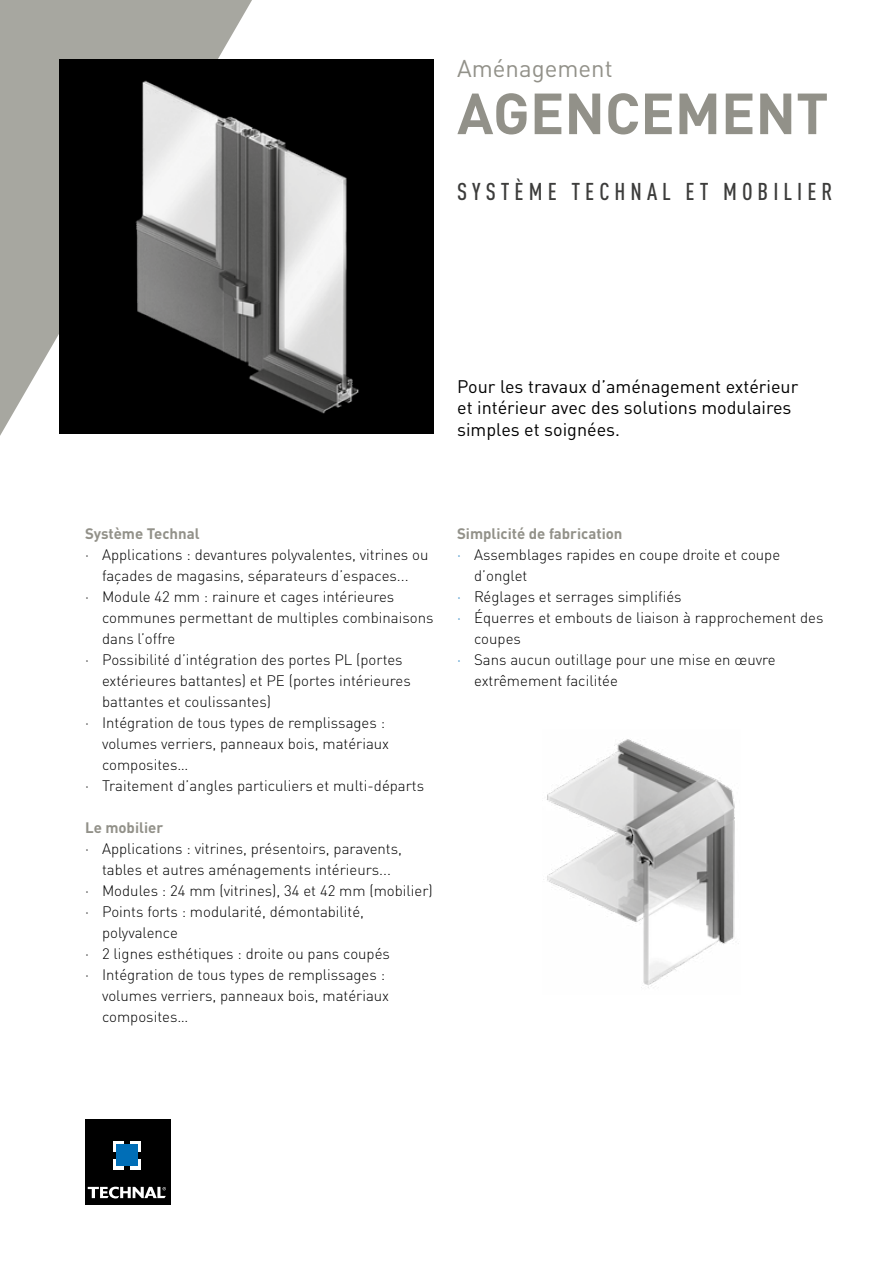
<style>
.page{position:relative;width:893px;height:1263px;background:#fff}
.page>*{position:absolute;margin:0;border:0;box-sizing:border-box;transform-origin:0 0}
.t1{font:700 57px "DIN Pro";color:#929189}
.t2{font:500 condensed 24px "DIN Pro";letter-spacing:.21em;color:#3c3c3b}
.t3{font:24px "DIN Pro";color:#929189}
.t4{font:18px/21.6px "DIN Pro";color:#000}
.t5{font:300 15px "DIN Pro";color:#000}
.t6{font:700 15px "DIN Pro";color:#929189}
.s1{color:#006eb7}
</style>
<div class="page">
<div style="left:85px;top:1119px;width:85px;height:85px;background:#000"></div>
<div style="left:113px;top:1141px;width:10px;height:10px;background:#fff"></div>
<div style="left:131px;top:1141px;width:10px;height:10px;background:#fff"></div>
<div style="left:113px;top:1159px;width:10px;height:10px;background:#fff"></div>
<div style="left:131px;top:1159px;width:10px;height:10px;background:#fff"></div>
<div style="left:116px;top:1144px;width:22px;height:22px;background:#006eb7"></div>
<svg style="left:88px;top:1187px;width:78px;height:11px"></svg>
<svg style="left:0;top:0;width:252px;height:436px;background:#afafa9"></svg>
<div style="left:60px;top:60px;width:374px;height:374px;background:#000"></div>
<img style="left:543px;top:739px;width:196px;height:249px">
<img style="left:135px;top:80px;width:224px;height:334px">
<h2 class="t3" style="left:457px;top:49px;width:157px">Aménagement</h2>
<h1 class="t1" style="left:457px;top:66px;width:373px">AGENCEMENT</h1>
<h2 class="t2" style="left:457px;top:174px;width:377px">SYSTÈME TECHNAL ET MOBILIER</h2>
<p class="t4" style="left:457px;top:374px;width:343px">Pour les travaux d’aménagement extérieur et intérieur avec des solutions modulaires simples et soignées.</p>
<p class="t6" style="left:85px;top:521px;width:116px">Système Technal</p>
<p class="t5" style="left:85px;top:543px;width:345px">· Applications : devantures polyvalentes, vitrines ou</p>
<p class="t5" style="left:102px;top:564px;width:308px">façades de magasins, séparateurs d’espaces...</p>
<p class="t5" style="left:85px;top:585px;width:311px">· Module 42 mm : rainure et cages intérieures</p>
<p class="t5" style="left:102px;top:606px;width:333px">communes permettant de multiples combinaisons</p>
<p class="t5" style="left:102px;top:627px;width:75px">dans l’offre</p>
<p class="t5" style="left:85px;top:648px;width:319px">· Possibilité d’intégration des portes PL (portes</p>
<p class="t5" style="left:102px;top:669px;width:310px">extérieures battantes) et PE (portes intérieures</p>
<p class="t5" style="left:102px;top:690px;width:171px">battantes et coulissantes)</p>
<p class="t5" style="left:85px;top:711px;width:302px">· Intégration de tous types de remplissages :</p>
<p class="t5" style="left:102px;top:732px;width:289px">volumes verriers, panneaux bois, matériaux</p>
<p class="t5" style="left:102px;top:753px;width:88px">composites…</p>
<p class="t5" style="left:85px;top:774px;width:341px">· Traitement d’angles particuliers et multi-départs</p>
<p class="t6" style="left:85px;top:815px;width:80px">Le mobilier</p>
<p class="t5" style="left:85px;top:837px;width:318px">· Applications : vitrines, présentoirs, paravents,</p>
<p class="t5" style="left:102px;top:858px;width:290px">tables et autres aménagements intérieurs...</p>
<p class="t5" style="left:85px;top:879px;width:349px">· Modules : 24 mm (vitrines), 34 et 42 mm (mobilier)</p>
<p class="t5" style="left:85px;top:900px;width:281px">· Points forts : modularité, démontabilité,</p>
<p class="t5" style="left:102px;top:921px;width:77px">polyvalence</p>
<p class="t5" style="left:85px;top:942px;width:306px">· 2 lignes esthétiques : droite ou pans coupés</p>
<p class="t5" style="left:85px;top:963px;width:302px">· Intégration de tous types de remplissages :</p>
<p class="t5" style="left:102px;top:984px;width:289px">volumes verriers, panneaux bois, matériaux</p>
<p class="t5" style="left:102px;top:1005px;width:88px">composites…</p>
<p class="t6" style="left:457px;top:521px;width:167px">Simplicité de fabrication</p>
<p class="t5" style="left:457px;top:543px;width:325px"><span class="s1">·</span> Assemblages rapides en coupe droite et coupe</p>
<p class="t5" style="left:474px;top:564px;width:55px">d’onglet</p>
<p class="t5" style="left:457px;top:585px;width:226px"><span class="s1">·</span> Réglages et serrages simplifiés</p>
<p class="t5" style="left:457px;top:606px;width:368px"><span class="s1">·</span> Équerres et embouts de liaison à rapprochement des</p>
<p class="t5" style="left:474px;top:627px;width:48px">coupes</p>
<p class="t5" style="left:457px;top:648px;width:320px"><span class="s1">·</span> Sans aucun outillage pour une mise en œuvre</p>
<p class="t5" style="left:474px;top:669px;width:145px">extrêmement facilitée</p>
</div>
